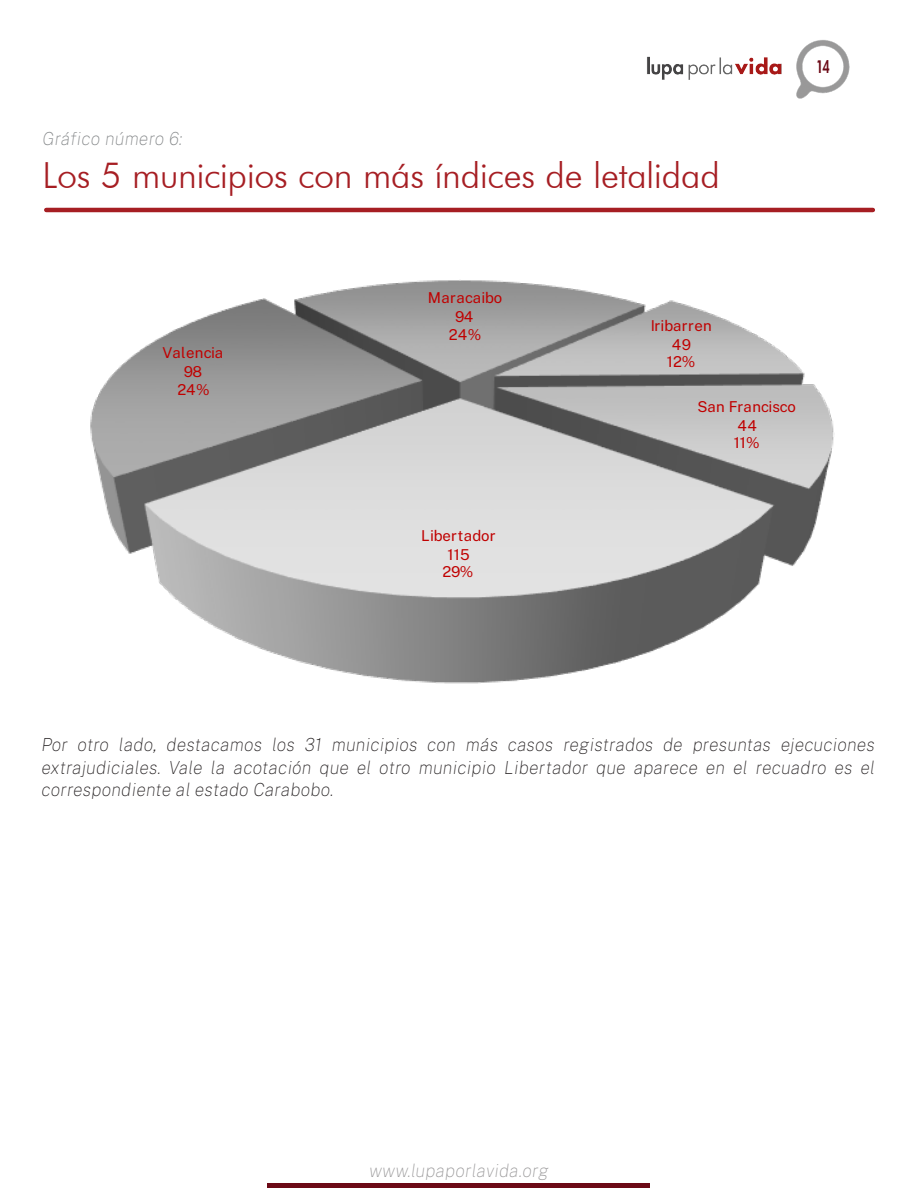
<style>
.page{position:relative;width:918px;height:1188px;background:#fff}
.page>*{position:absolute;margin:0;border:0;box-sizing:border-box;transform-origin:0 0}
.Title_01{font:300 36px "Futura BT";letter-spacing:-.01em;color:#a61e23}
.t1{font:italic 100 18px/22.5px "Public Sans";letter-spacing:.01em;color:#231f20;text-align:justify}
.t2{font:italic 100 18px "Public Sans";letter-spacing:.01em;color:#989798}
.t3{font:italic 100 18px "Public Sans";letter-spacing:.01em;color:#808385}
.t4{font:800 18px "Futura BT";color:#6c0a16;scale:.67 1}
.t5{font:15px/18.1px "Public Sans";letter-spacing:.01em;color:#c00000;text-align:center}
</style>
<div class="page">
<hr style="left:268px;top:1184px;width:382px;height:4px;background:#6c0a16">
<img style="left:796px;top:40px;width:54px;height:59px">
<img style="left:647px;top:56px;width:135px;height:24px">
<img style="left:90px;top:280px;width:745px;height:404px">
<hr style="left:46px;top:208px;width:827px;height:4px;background:#a61e23">
<p class="t3" style="left:43px;top:127px;width:141px">Gráfico número 6:</p>
<p class="Title_01" style="left:43px;top:153px;width:679px">Los 5 municipios con más índices de letalidad</p>
<p class="t4" style="left:816px;top:56px;width:22px">14</p>
<p class="t5" style="left:163px;top:343px;width:62px">Valencia<br>98<br>24%</p>
<p class="t5" style="left:428px;top:288px;width:76px">Maracaibo<br>94<br>24%</p>
<p class="t5" style="left:421px;top:525px;width:76px">Libertador<br>115<br>29%</p>
<p class="t5" style="left:651px;top:315px;width:63px">Iribarren<br>49<br>12%</p>
<p class="t5" style="left:697px;top:397px;width:100px">San Francisco<br>44<br>11%</p>
<p class="t1" style="left:41px;top:733px;width:835px">Por otro lado, destacamos los 31 municipios con más casos registrados de presuntas ejecuciones extrajudiciales. Vale la acotación que el otro municipio Libertador que aparece en el recuadro es el correspondiente al estado Carabobo.</p>
<p class="t2" style="left:369px;top:1158px;width:181px">www.lupaporlavida.org</p>
</div>
